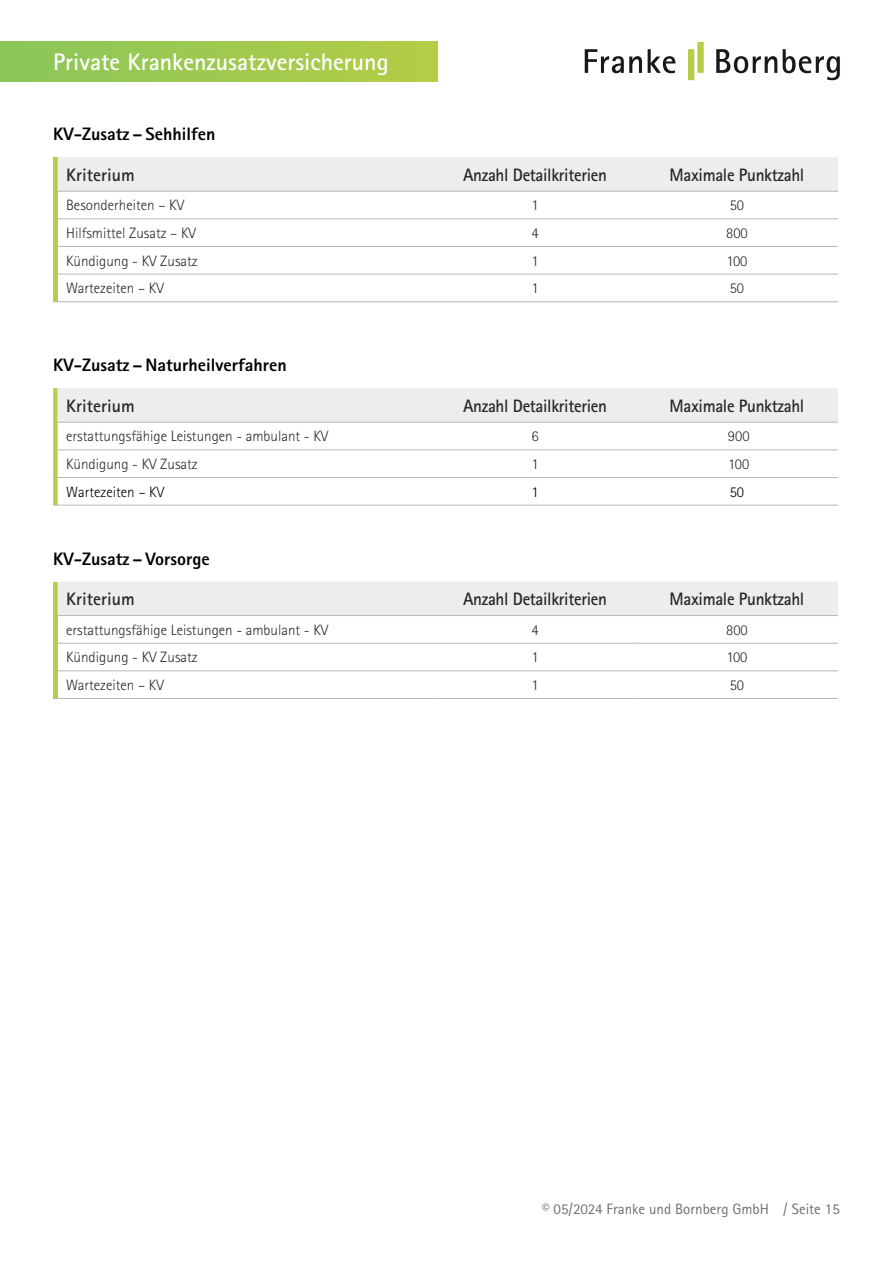
<style>
.page{position:relative;width:893px;height:1263px;background:#fff}
.page>*{position:absolute;margin:0;border:0;box-sizing:border-box;transform-origin:0 0}
.t1{font:700 24px "Rotis Sans Serif Pro";color:#fff}
.t2{font:700 18px "Rotis Sans Serif Pro";letter-spacing:-.02em;color:#282827;scale:.95 1}
.t3{font:800 18px "Rotis Sans Serif Pro";color:#000}
.t4{font:700 18px "Rotis Sans Serif Pro";color:#282827}
.t5{font:300 15px "Rotis Sans Serif Pro";color:#282827}
.t6{font:15px "Rotis Sans Serif Pro";color:#706f6f}
.t7{font:300 15px "Rotis Sans Serif Pro";color:#000}
</style>
<div class="page">
<div style="left:0;top:41px;width:437px;height:40px;background:linear-gradient(to right,#8ac65b,#b4cd45)"></div>
<svg style="left:716px;top:49px;width:124px;height:31px"></svg>
<svg style="left:585px;top:49px;width:90px;height:24px"></svg>
<div style="left:688px;top:49px;width:6px;height:31px;background:#b5ce46"></div>
<div style="left:697px;top:42px;width:7px;height:31px;background:#b5ce46"></div>
<div style="left:53px;top:157px;width:5px;height:145px;background:#b4ce47"></div>
<div style="left:58px;top:157px;width:780px;height:34px;background:#ededed"></div>
<hr style="left:434px;top:191px;width:202px;height:1px;background:#b9b8b8">
<hr style="left:636px;top:191px;width:202px;height:1px;background:#b9b8b8">
<hr style="left:434px;top:218px;width:202px;height:1px;background:#b9b8b8">
<hr style="left:636px;top:218px;width:202px;height:1px;background:#b9b8b8">
<hr style="left:434px;top:246px;width:202px;height:1px;background:#b9b8b8">
<hr style="left:636px;top:246px;width:202px;height:1px;background:#b9b8b8">
<hr style="left:434px;top:274px;width:202px;height:1px;background:#b9b8b8">
<hr style="left:636px;top:274px;width:202px;height:1px;background:#b9b8b8">
<hr style="left:434px;top:301px;width:202px;height:1px;background:#b9b8b8">
<hr style="left:636px;top:301px;width:202px;height:1px;background:#b9b8b8">
<hr style="left:58px;top:191px;width:376px;height:1px;background:#b9b8b8">
<hr style="left:58px;top:218px;width:376px;height:1px;background:#b9b8b8">
<hr style="left:58px;top:246px;width:376px;height:1px;background:#b9b8b8">
<hr style="left:58px;top:274px;width:376px;height:1px;background:#b9b8b8">
<hr style="left:58px;top:301px;width:376px;height:1px;background:#b9b8b8">
<svg style="left:53px;top:388px;width:785px;height:118px"></svg>
<div style="left:53px;top:581px;width:5px;height:117px;background:#b4ce47"></div>
<div style="left:58px;top:582px;width:780px;height:33px;background:#ededed"></div>
<hr style="left:434px;top:615px;width:202px;height:1px;background:#b9b8b8">
<hr style="left:636px;top:615px;width:202px;height:1px;background:#b9b8b8">
<hr style="left:434px;top:643px;width:202px;height:1px;background:#b9b8b8">
<hr style="left:636px;top:643px;width:202px;height:1px;background:#b9b8b8">
<hr style="left:434px;top:670px;width:202px;height:1px;background:#b9b8b8">
<hr style="left:636px;top:670px;width:202px;height:1px;background:#b9b8b8">
<hr style="left:434px;top:698px;width:202px;height:1px;background:#b9b8b8">
<hr style="left:636px;top:698px;width:202px;height:1px;background:#b9b8b8">
<hr style="left:58px;top:615px;width:376px;height:1px;background:#b9b8b8">
<hr style="left:58px;top:643px;width:376px;height:1px;background:#b9b8b8">
<hr style="left:58px;top:670px;width:376px;height:1px;background:#b9b8b8">
<hr style="left:58px;top:698px;width:376px;height:1px;background:#b9b8b8">
<h1 class="t1" style="left:53px;top:46px;width:337px">Private Krankenzusatzversicherung</h1>
<p class="t3" style="left:53px;top:123px;width:164px">KV-Zusatz – Sehhilfen</p>
<p class="t4" style="left:66px;top:163px;width:70px">Kriterium</p>
<p class="t2" style="left:463px;top:163px;width:153px">Anzahl Detailkriterien</p>
<p class="t2" style="left:670px;top:163px;width:143px">Maximale Punktzahl</p>
<p class="t5" style="left:66px;top:197px;width:120px">Besonderheiten – KV</p>
<p class="t5" style="left:531px;top:197px;width:9px">1</p>
<p class="t5" style="left:730px;top:197px;width:16px">50</p>
<p class="t5" style="left:66px;top:224px;width:131px">Hilfsmittel Zusatz – KV</p>
<p class="t5" style="left:531px;top:224px;width:9px">4</p>
<p class="t5" style="left:726px;top:224px;width:23px">800</p>
<p class="t5" style="left:66px;top:252px;width:133px">Kündigung - KV Zusatz</p>
<p class="t5" style="left:531px;top:252px;width:9px">1</p>
<p class="t5" style="left:726px;top:252px;width:23px">100</p>
<p class="t5" style="left:66px;top:279px;width:99px">Wartezeiten – KV</p>
<p class="t5" style="left:531px;top:279px;width:9px">1</p>
<p class="t5" style="left:730px;top:279px;width:16px">50</p>
<p class="t3" style="left:53px;top:354px;width:235px">KV-Zusatz – Naturheilverfahren</p>
<p class="t4" style="left:66px;top:394px;width:70px">Kriterium</p>
<p class="t2" style="left:463px;top:394px;width:153px">Anzahl Detailkriterien</p>
<p class="t2" style="left:670px;top:394px;width:143px">Maximale Punktzahl</p>
<p class="t5" style="left:66px;top:428px;width:264px">erstattungsfähige Leistungen - ambulant - KV</p>
<p class="t5" style="left:531px;top:428px;width:9px">6</p>
<p class="t5" style="left:728px;top:428px;width:23px">900</p>
<p class="t5" style="left:66px;top:455px;width:133px">Kündigung - KV Zusatz</p>
<p class="t5" style="left:531px;top:455px;width:9px">1</p>
<p class="t5" style="left:728px;top:455px;width:23px">100</p>
<p class="t7" style="left:66px;top:483px;width:100px">Wartezeiten – KV</p>
<p class="t7" style="left:531px;top:483px;width:9px">1</p>
<p class="t7" style="left:730px;top:483px;width:16px">50</p>
<p class="t3" style="left:53px;top:547px;width:158px">KV-Zusatz – Vorsorge</p>
<p class="t4" style="left:66px;top:587px;width:70px">Kriterium</p>
<p class="t2" style="left:463px;top:587px;width:153px">Anzahl Detailkriterien</p>
<p class="t2" style="left:670px;top:587px;width:143px">Maximale Punktzahl</p>
<p class="t5" style="left:66px;top:621px;width:264px">erstattungsfähige Leistungen - ambulant - KV</p>
<p class="t5" style="left:531px;top:621px;width:9px">4</p>
<p class="t5" style="left:726px;top:621px;width:23px">800</p>
<p class="t5" style="left:66px;top:648px;width:133px">Kündigung - KV Zusatz</p>
<p class="t5" style="left:531px;top:648px;width:9px">1</p>
<p class="t5" style="left:726px;top:648px;width:23px">100</p>
<p class="t5" style="left:66px;top:676px;width:99px">Wartezeiten – KV</p>
<p class="t5" style="left:531px;top:676px;width:9px">1</p>
<p class="t5" style="left:730px;top:676px;width:16px">50</p>
<p class="t6" style="left:542px;top:1200px;width:299px">© 05/2024 Franke und Bornberg GmbH / Seite 15</p>
</div>
